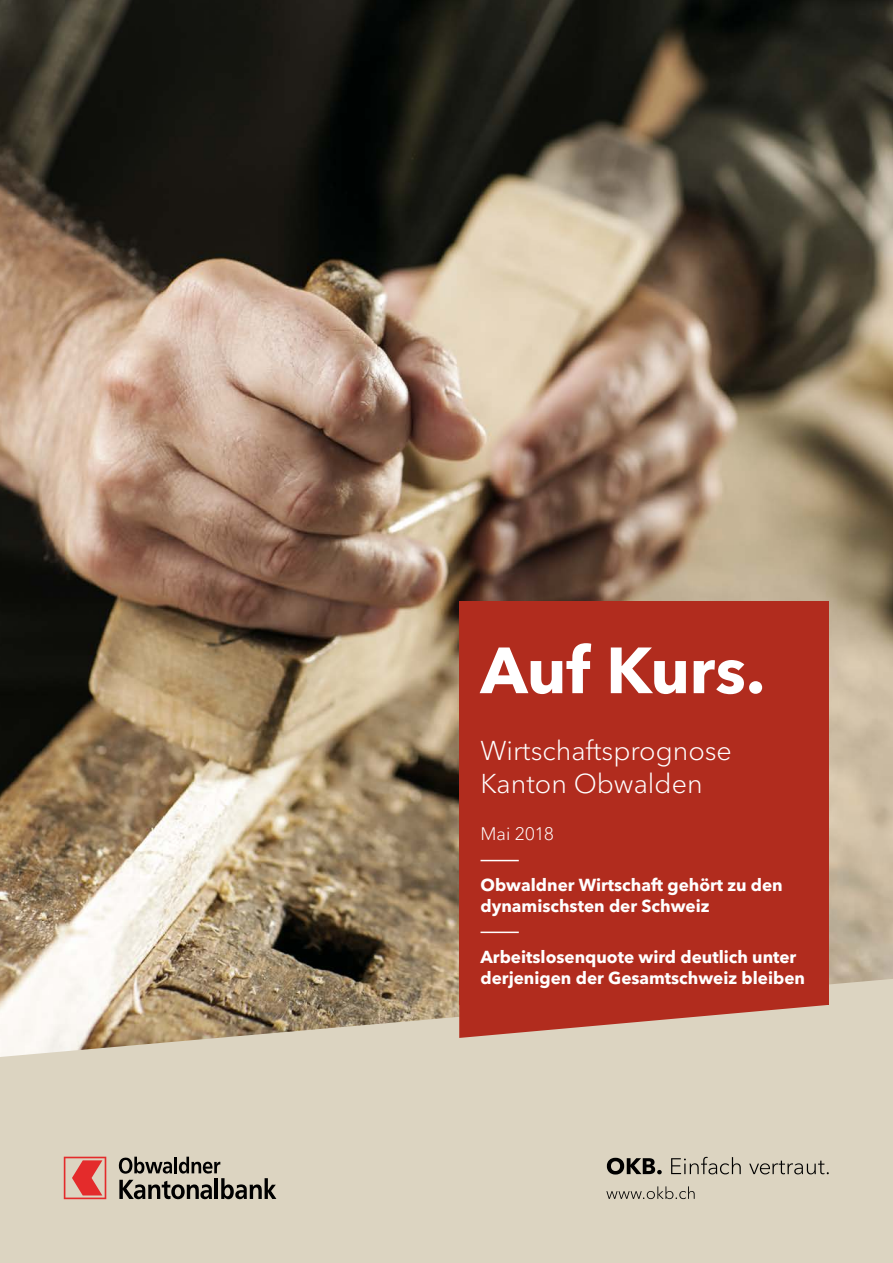
<style>
.page{position:relative;width:893px;height:1263px;background:#fff}
.page>*{position:absolute;margin:0;border:0;box-sizing:border-box;transform-origin:0 0}
.Titelseite_Haupttite{font:700 64.5px "Avenir Next LT Pro";letter-spacing:-.01em;color:#fff}
.Titelseite_Zusatz{font:300 27px/33px "Avenir Next LT Pro";color:#fff}
.Titelseite_Ausgabe{font:300 18px "Avenir Next LT Pro";letter-spacing:-.02em;color:#fff}
.Titelseite_Teaser{font:700 17.25px/21px "Avenir Next LT Pro";color:#fff}
</style>
<div class="page">
<img style="left:0;top:0;width:893px;height:979px">
<svg style="left:0;top:979px;width:893px;height:284px;background:#d7ceba"></svg>
<svg style="left:64px;top:1157px;width:42px;height:42px;background:#e07c73"></svg>
<svg style="left:119px;top:1157px;width:157px;height:42px;background:#989285"></svg>
<svg style="left:607px;top:1158px;width:55px;height:16px"></svg>
<svg style="left:671px;top:1157px;width:70px;height:17px"></svg>
<svg style="left:749px;top:1161px;width:80px;height:13px"></svg>
<svg style="left:606px;top:1186px;width:89px;height:13px"></svg>
<div style="left:459px;top:602px;width:370px;height:403px;background:#b12c1e"></div>
<hr style="left:480px;top:860px;width:39px;height:1px;background:#fff">
<hr style="left:480px;top:931px;width:39px;height:2px;background:#fff">
<svg style="left:459px;top:1005px;width:370px;height:33px;background:#c68070"></svg>
<p class="Titelseite_Haupttite" style="left:480px;top:631px;width:286px">Auf Kurs.</p>
<p class="Titelseite_Zusatz" style="left:480px;top:734px;width:253px">Wirtschaftsprognose<br>Kanton Obwalden</p>
<p class="Titelseite_Ausgabe" style="left:480px;top:823px;width:75px">Mai 2018</p>
<p class="Titelseite_Teaser" style="left:480px;top:874px;width:304px">Obwaldner Wirtschaft gehört zu den dynamischsten der Schweiz</p>
<p class="Titelseite_Teaser" style="left:480px;top:946px;width:326px">Arbeitslosenquote wird deutlich unter derjenigen der Gesamtschweiz bleiben</p>
</div>
